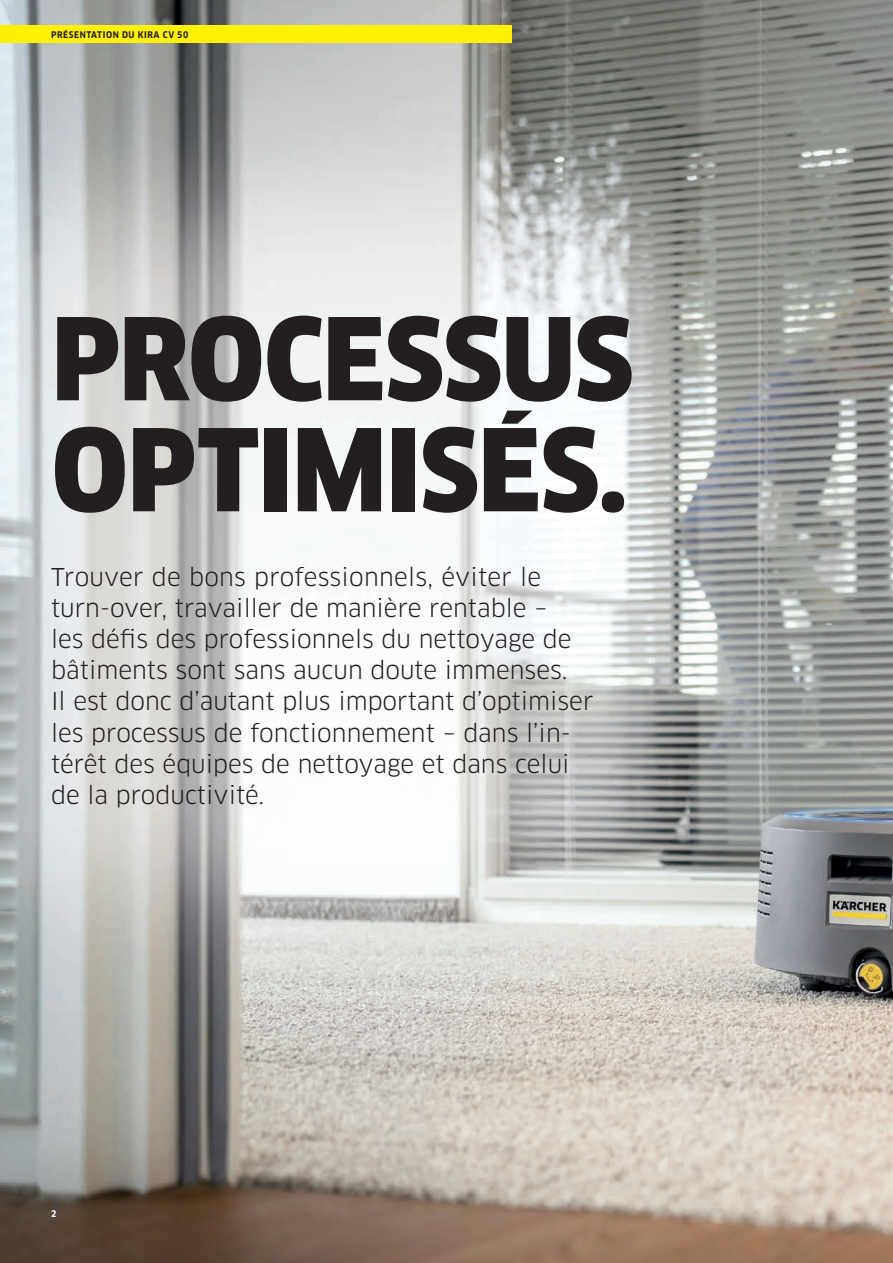
<style>
.page{position:relative;width:893px;height:1263px;background:#fff}
.page>*{position:absolute;margin:0;border:0;box-sizing:border-box;transform-origin:0 0}
.t1{font:900 111px/111px "Clan Pro Narr";letter-spacing:-.01em;color:#231f20}
.t2{font:24px/31.2px "Clan Pro";color:#231f20}
.t3{font:700 9px "Clan Pro Narr";letter-spacing:.06em;color:#231f20}
.t4{font:700 9px "Clan Pro Narr";color:#fff}
</style>
<div class="page">
<img style="left:0;top:0;width:893px;height:1263px">
<div style="left:0;top:26px;width:511px;height:17px;background:#fff101"></div>
<p class="t3" style="left:51px;top:29px;width:139px">PRÉSENTATION DU KIRA CV 50</p>
<h1 class="t1" style="left:52px;top:305px;width:584px">PROCESSUS<br>OPTIMISÉS.</h1>
<p class="t2" style="left:51px;top:561px;width:544px">Trouver de bons professionnels, éviter le turn-over, travailler de manière rentable –<br>les défis des professionnels du nettoyage de bâtiments sont sans aucun doute immenses.<br>Il est donc d’autant plus important d’optimiser les processus de fonctionnement – dans l’in&shy;térêt des équipes de nettoyage et dans celui de la productivité.</p>
<p class="t4" style="left:51px;top:1209px;width:7px">2</p>
</div>
